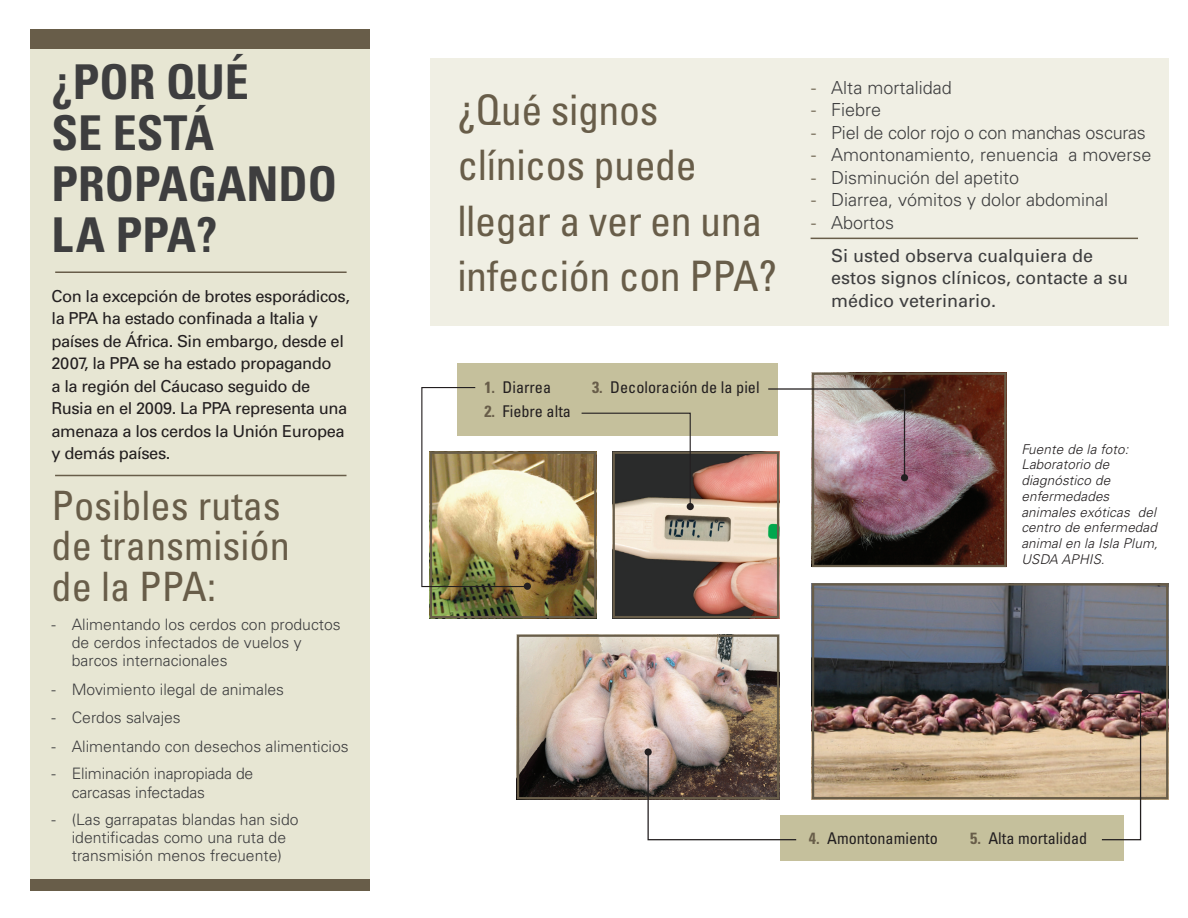
<style>
.page{position:relative;width:1188px;height:918px;background:#fff}
.page>*{position:absolute;margin:0;border:0;box-sizing:border-box;transform-origin:0 0}
.t1{font:700 condensed 48px/51px "Univers LT Std";color:#3e3e3f}
.t2{font:condensed 42px/55.5px "Univers LT Std";letter-spacing:-.01em;color:#685d49}
.t3{font:condensed 40.5px/40.5px "Univers LT Std";color:#685d49}
.t4{font:300 18px "Univers";color:#3e3e3f}
.t5{font:18px/22.5px "Univers";color:#3e3e3f}
.t6{font:16.5px/22.5px "Univers";letter-spacing:-.025em;color:#231f20}
.t7{font:condensed 16.2px "Univers LT Std";color:#231f20}
.t8{font:300 15.75px/18px "Univers";color:#3e3e3f}
.t9{font:italic 300 13.5px/15.8px "Univers";letter-spacing:.01em;color:#231f20}
.s1{font-weight:700;color:#685d49}
.s2{color:#685d49}
</style>
<div class="page">
<div style="left:430px;top:58px;width:738px;height:268px;background:#f0efe4"></div>
<img style="left:815px;top:586px;width:350px;height:210px">
<div style="left:812px;top:583px;width:356px;height:216px;border:2px solid #685d49"></div>
<img style="left:815px;top:376px;width:188px;height:188px">
<div style="left:812px;top:373px;width:194px;height:194px;border:2px solid #685d49"></div>
<img style="left:520px;top:638px;width:256px;height:158px">
<div style="left:517px;top:635px;width:262px;height:164px;border:2px solid #685d49"></div>
<img style="left:433px;top:455px;width:160px;height:160px">
<div style="left:430px;top:452px;width:166px;height:166px;border:2px solid #685d49"></div>
<img style="left:616px;top:455px;width:160px;height:160px">
<div style="left:613px;top:452px;width:166px;height:166px;border:2px solid #685d49"></div>
<div style="left:457px;top:363px;width:321px;height:73px;background:#c5c09c"></div>
<div style="left:780px;top:815px;width:344px;height:46px;background:#c5c09c"></div>
<div style="left:901px;top:474px;width:7px;height:7px;background:#231f20;border-radius:50%"></div>
<svg style="left:767px;top:388px;width:139px;height:91px"></svg>
<div style="left:645px;top:748px;width:7px;height:8px;background:#231f20;border-radius:50%"></div>
<svg style="left:647px;top:749px;width:150px;height:92px"></svg>
<div style="left:1082px;top:690px;width:7px;height:7px;background:#231f20;border-radius:50%"></div>
<img style="left:1086px;top:692px;width:56px;height:149px">
<div style="left:687px;top:503px;width:7px;height:7px;background:#231f20;border-radius:50%"></div>
<svg style="left:580px;top:412px;width:111px;height:97px"></svg>
<div style="left:524px;top:583px;width:7px;height:7px;background:#231f20;border-radius:50%"></div>
<img style="left:421px;top:387px;width:108px;height:201px">
<div style="left:30px;top:29px;width:340px;height:854px;background:#e7e6d3"></div>
<div style="left:30px;top:29px;width:340px;height:20px;background:#685d49"></div>
<div style="left:30px;top:879px;width:340px;height:11px;background:#685d49"></div>
<hr style="left:55px;top:271px;width:292px;height:2px;background:#685d49">
<hr style="left:55px;top:475px;width:291px;height:1px;background:#685d49">
<hr style="left:811px;top:238px;width:327px;height:1px;background:#685d49">
<p class="t1" style="left:52px;top:56px;width:287px">¿POR QUÉ<br>SE ESTÁ<br>PROPAGANDO<br>LA PPA?</p>
<p class="t6" style="left:52px;top:284px;width:300px">Con la excepción de brotes esporádicos, la PPA ha estado confinada a Italia y países de África. Sin embargo, desde el 2007, la PPA se ha estado propagando<br>a la región del Cáucaso seguido de Rusia en el 2009. La PPA representa una amenaza a los cerdos la Unión Europea y demás países.</p>
<p class="t3" style="left:52px;top:484px;width:240px">Posibles rutas de transmisión de la PPA:</p>
<p class="t8" style="left:72px;top:616px;width:271px;text-indent:-20px">- Alimentando los cerdos con productos de cerdos infectados de vuelos y barcos internacionales</p>
<p class="t8" style="left:52px;top:680px;width:234px">- Movimiento ilegal de animales</p>
<p class="t8" style="left:52px;top:709px;width:131px">- Cerdos salvajes</p>
<p class="t8" style="left:52px;top:737px;width:299px">- Alimentando con desechos alimenticios</p>
<p class="t8" style="left:72px;top:764px;width:183px;line-height:19.5px;text-indent:-20px">- Eliminación inapropiada de carcasas infectadas</p>
<p class="t8" style="left:52px;top:811px;width:249px;text-align:center">- (Las garrapatas blandas han sido identificadas como una ruta de transmisión menos frecuente)</p>
<p class="t2" style="left:457px;top:81px;width:321px">¿Qué signos clínicos puede llegar a ver en una infección con PPA?</p>
<p class="t7" style="left:484px;top:377px;width:68px"><span class="s1">1.</span> Diarrea</p>
<p class="t7" style="left:592px;top:377px;width:169px"><span class="s1">3.</span> Decoloración de la piel</p>
<p class="t7" style="left:484px;top:401px;width:88px"><span class="s1">2.</span> Fiebre alta</p>
<p class="t4" style="left:811px;top:77px;width:142px"><span class="s2">-</span> Alta mortalidad</p>
<p class="t4" style="left:811px;top:99px;width:72px"><span class="s2">-</span> Fiebre</p>
<p class="t4" style="left:811px;top:122px;width:336px"><span class="s2">-</span> Piel de color rojo o con manchas oscuras</p>
<p class="t4" style="left:811px;top:144px;width:342px"><span class="s2">-</span> Amontonamiento, renuencia a moverse</p>
<p class="t4" style="left:811px;top:167px;width:210px"><span class="s2">-</span> Disminución del apetito</p>
<p class="t4" style="left:811px;top:189px;width:299px"><span class="s2">-</span> Diarrea, vómitos y dolor abdominal</p>
<p class="t4" style="left:811px;top:212px;width:85px"><span class="s2">-</span> Abortos</p>
<p class="t5" style="left:831px;top:244px;width:299px">Si usted observa cualquiera de estos signos clínicos, contacte a su médico veterinario.</p>
<p class="t9" style="left:1021px;top:441px;width:138px">Fuente de la foto:<br>Laboratorio de diagnóstico de enfermedades animales exóticas del centro de enfermedad animal en la Isla Plum,<br>USDA APHIS.</p>
<p class="t7" style="left:809px;top:828px;width:130px"><span class="s1">4.</span> Amontonamiento</p>
<p class="t7" style="left:970px;top:828px;width:119px"><span class="s1">5.</span> Alta mortalidad</p>
</div>
